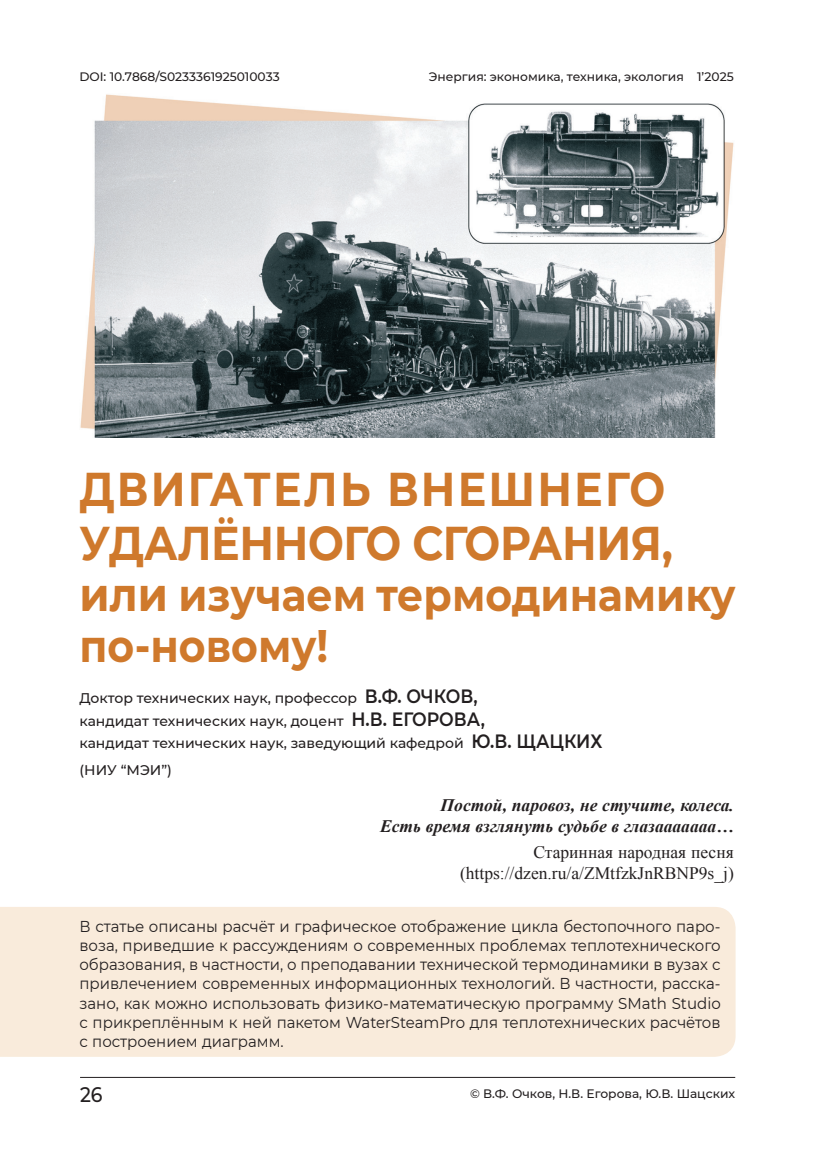
<style>
.page{position:relative;width:814px;height:1166px;background:#fff}
.page>*{position:absolute;margin:0;border:0;box-sizing:border-box;transform-origin:0 0}
.t1{font:700 47.25px/54.2px "Montserrat";letter-spacing:-.01em;color:#cf792c;scale:.9 1}
.t2{font:700 45.5px/50.8px "Montserrat";color:#cf792c;scale:.9 1}
.t3{font:500 21px "Montserrat";color:#231f20;scale:.9 1}
.t4{font:italic 700 17.5px/21px "Times New Roman";color:#231f20;text-align:right}
.t5{font:17.5px/21px "Times New Roman";color:#231f20;text-align:right}
.t6{font:15.75px/19.2px "Montserrat";color:#231f20;text-align:justify;scale:.95 1}
.t7{font:500 14px/22.4px "Montserrat";color:#231f20}
.t8{font:500 12.25px "Montserrat";color:#231f20}
.s1{font-size:47.25px}
.s2{font-weight:600;font-size:19.25px}
</style>
<div class="page">
<hr style="left:80px;top:1077px;width:655px;height:1px;background:#231f20">
<div style="left:0;top:907px;width:735px;height:150px;background:#f9ebdb"></div>
<img style="left:80px;top:94px;width:654px;height:344px">
<p class="t8" style="left:79px;top:68px;width:202px">DOI: 10.7868/S0233361925010033</p>
<p class="t8" style="left:428px;top:68px;width:306px">Энергия: экономика, техника, экология 1’2025</p>
<h1 class="t1" style="left:79px;top:460px;width:660px">ДВИГАТЕЛЬ ВНЕШНЕГО<br>УДАЛЁННОГО СГОРАНИЯ,</h1>
<h2 class="t2" style="left:79px;top:567px;width:730px"><span class="s1">или</span> изучаем термодинамику по-новому!</h2>
<p class="t7" style="left:79px;top:686px;width:524px">Доктор технических наук, профессор <span class="s2">В.Ф. ОЧКОВ,<br></span>кандидат технических наук, доцент <span class="s2">Н.В. ЕГОРОВА,<br></span>кандидат технических наук, заведующий кафедрой <span class="s2">Ю.В. ЩАЦКИХ</span></p>
<p class="t7" style="left:79px;top:759px;width:94px">(НИУ “МЭИ”)</p>
<p class="t4" style="left:380px;top:794px;width:355px">Постой, паровоз, не стучите, колеса.<br>Есть время взглянуть судьбе в глазааааааа…</p>
<p class="t5" style="left:460px;top:841px;width:275px">Старинная народная песня (https://dzen.ru/a/ZMtfzkJnRBNP9s_j)</p>
<p class="t6" style="left:79px;top:916px;width:676px">В статье описаны расчёт и графическое отображение цикла бестопочного паро&shy;воза, приведшие к рассуждениям о современных проблемах теплотехнического образования, в частности, о преподавании технической термодинамики в вузах с привлечением современных информационных технологий. В частности, расска&shy;зано, как можно использовать физико-математическую программу SMath Studio с прикреплённым к ней пакетом WaterSteamPro для теплотехнических расчётов с построением диаграмм.</p>
<h3 class="t3" style="left:80px;top:1080px;width:26px">26</h3>
<p class="t8" style="left:470px;top:1085px;width:267px">© В.Ф. Очков, Н.В. Егорова, Ю.В. Шацских</p>
</div>
